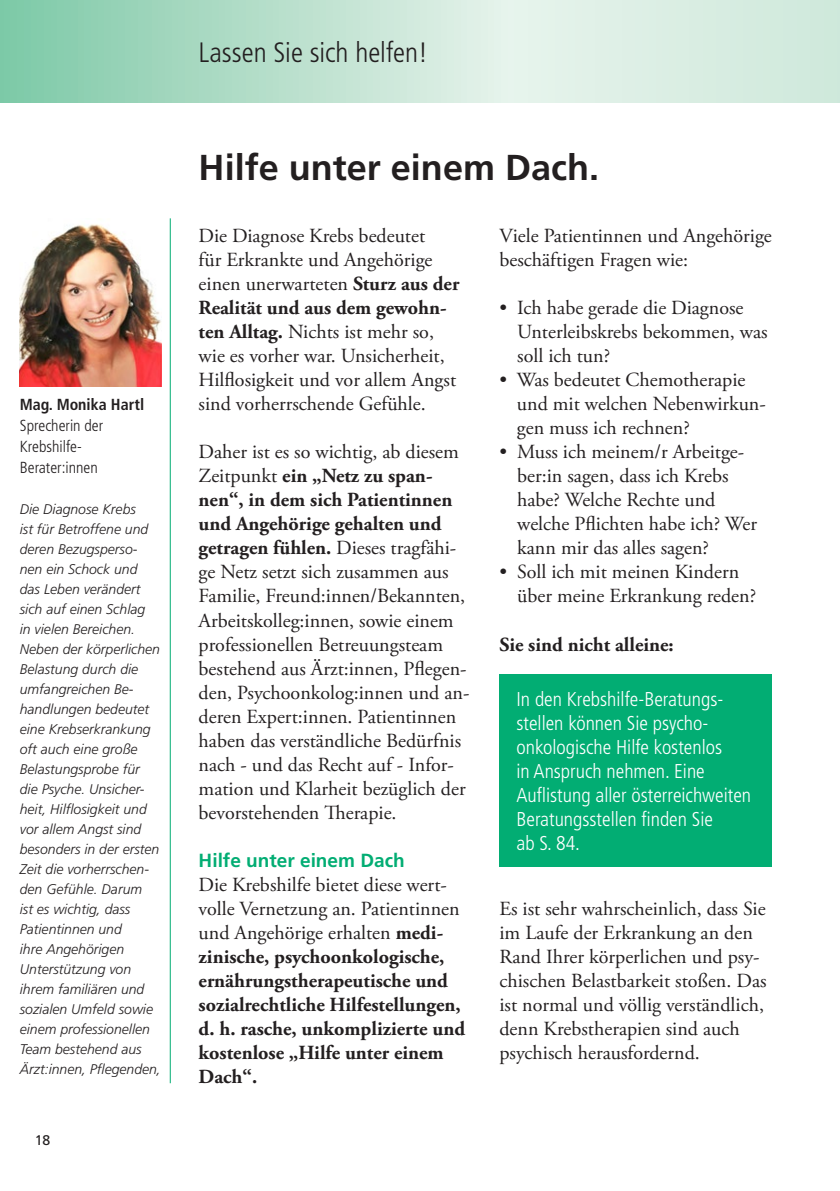
<style>
.page{position:relative;width:840px;height:1191px;background:#fff}
.page>*{position:absolute;margin:0;border:0;box-sizing:border-box;transform-origin:0 0}
.t1{font:700 36px "Frutiger LT Std";color:#231f20}
.t2{font:300 condensed 28px "Frutiger LT Std";color:#231f20}
.t3{font:20px/24px "Adobe Garamond Pro";color:#231f20}
.t4{font:700 20px/24px "Adobe Garamond Pro";color:#231f20}
.t5{font:300 condensed 20px/24px "Frutiger LT Std";color:#fff}
.t6{font:700 19px "Frutiger LT Std";color:#02ad73}
.t7{font:300 condensed 16px/21px "Frutiger LT Std";color:#231f20}
.t8{font:700 condensed 16px "Frutiger LT Std";color:#231f20}
.t9{font:italic 300 14px/20px "Frutiger LT Std";color:#231f20}
.t10{font:14px "Frutiger LT Std";color:#231f20}
.s1{font-weight:700}
.s2{font-weight:400}
</style>
<div class="page">
<svg style="left:0;top:0;width:839px;height:102px;background:#c1e3d3"></svg>
<hr style="left:170px;top:218px;width:1px;height:865px;background:#02ad73">
<div style="left:499px;top:674px;width:272px;height:192px;background:#02ad73"></div>
<img style="left:20px;top:224px;width:142px;height:162px">
<p class="t8" style="left:20px;top:395px;width:126px">Mag. Monika Hartl</p>
<p class="t7" style="left:20px;top:415px;width:85px">Sprecherin der<br>Krebshilfe-<br>Berater:innen</p>
<p class="t9" style="left:20px;top:499px;width:142px">Die Diagnose Krebs<br>ist für Betroffene und deren Bezugsperso&shy;nen ein Schock und das Leben verändert sich auf einen Schlag<br>in vielen Bereichen.<br>Neben der körperlichen<br>Belastung durch die umfangreichen Be&shy;handlungen bedeutet eine Krebserkrankung oft auch eine große<br>Belastungsprobe für die Psyche. Unsicher&shy;heit, Hilflosigkeit und vor allem Angst sind besonders in der ersten<br>Zeit die vorherrschen&shy;den Gefühle. Darum<br>ist es wichtig, dass<br>Patientinnen und<br>ihre Angehörigen<br>Unterstützung von ihrem familiären und sozialen Umfeld sowie einem professionellen<br>Team bestehend aus<br>Ärzt:innen, Pflegenden,</p>
<p class="t10" style="left:35px;top:1132px;width:17px">18</p>
<h2 class="t2" style="left:198px;top:36px;width:231px">Lassen Sie sich helfen!</h2>
<h1 class="t1" style="left:198px;top:146px;width:402px">Hilfe unter einem Dach.</h1>
<p class="t3" style="left:198px;top:225px;width:262px">Die Diagnose Krebs bedeutet<br>für Erkrankte und Angehörige einen unerwarteten <span class="s1">Sturz aus der<br>Realität und aus dem gewohn&shy;ten Alltag.</span> Nichts ist mehr so, wie es vorher war. Unsicherheit,<br>Hilflosigkeit und vor allem Angst sind vorherrschende Gefühle.</p>
<p class="t3" style="left:198px;top:441px;width:272px">Daher ist es so wichtig, ab diesem<br>Zeitpunkt <span class="s1">ein „Netz zu span&shy;nen“, in dem sich Patientinnen und Angehörige gehalten und getragen fühlen.</span> Dieses tragfähi&shy;ge Netz setzt sich zusammen aus<br>Familie, Freund:innen/Bekannten,<br>Arbeitskolleg:innen, sowie einem professionellen Betreuungsteam bestehend aus Ärzt:innen, Pflegen&shy;den, Psychoonkolog:innen und an&shy;deren Expert:innen. Patientinnen haben das verständliche Bedürfnis nach - und das Recht auf - Infor&shy;mation und Klarheit bezüglich der bevorstehenden Therapie.</p>
<p class="t6" style="left:198px;top:849px;width:207px">Hilfe unter einem Dach</p>
<p class="t4" style="left:198px;top:872px;width:268px"><span class="s2">Die Krebshilfe bietet diese wert&shy;volle Vernetzung an. Patientinnen und Angehörige erhalten</span> medi&shy;zinische, psychoonkologische, ernährungstherapeutische und sozialrechtliche Hilfestellungen, d. h. rasche, unkomplizierte und kostenlose „Hilfe unter einem<br>Dach“.</p>
<p class="t3" style="left:499px;top:225px;width:274px">Viele Patientinnen und Angehörige beschäftigen Fragen wie:</p>
<p class="t3" style="left:517px;top:297px;width:252px;text-indent:-18px">• Ich habe gerade die Diagnose<br>Unterleibskrebs bekommen, was soll ich tun?</p>
<p class="t3" style="left:516px;top:369px;width:250px;text-indent:-17px">• Was bedeutet Chemotherapie und mit welchen Nebenwirkun&shy;gen muss ich rechnen?</p>
<p class="t3" style="left:517px;top:441px;width:241px;text-indent:-18px">• Muss ich meinem/r Arbeitge&shy;ber:in sagen, dass ich Krebs habe? Welche Rechte und welche Pflichten habe ich? Wer kann mir das alles sagen?</p>
<p class="t3" style="left:517px;top:561px;width:240px;text-indent:-18px">• Soll ich mit meinen Kindern über meine Erkrankung reden?</p>
<p class="t4" style="left:499px;top:632px;width:176px">Sie sind nicht alleine:</p>
<p class="t5" style="left:516px;top:687px;width:236px">In den Krebshilfe-Beratungs&shy;stellen können Sie psycho&shy;onkologische Hilfe kostenlos<br>in Anspruch nehmen. Eine<br>Auflistung aller österreichweiten<br>Beratungsstellen finden Sie<br>ab S. 84.</p>
<p class="t3" style="left:499px;top:897px;width:268px">Es ist sehr wahrscheinlich, dass Sie im Laufe der Erkrankung an den Rand Ihrer körperlichen und psy&shy;chischen Belastbarkeit stoßen. Das ist normal und völlig verständlich, denn Krebstherapien sind auch psychisch herausfordernd.</p>
</div>
